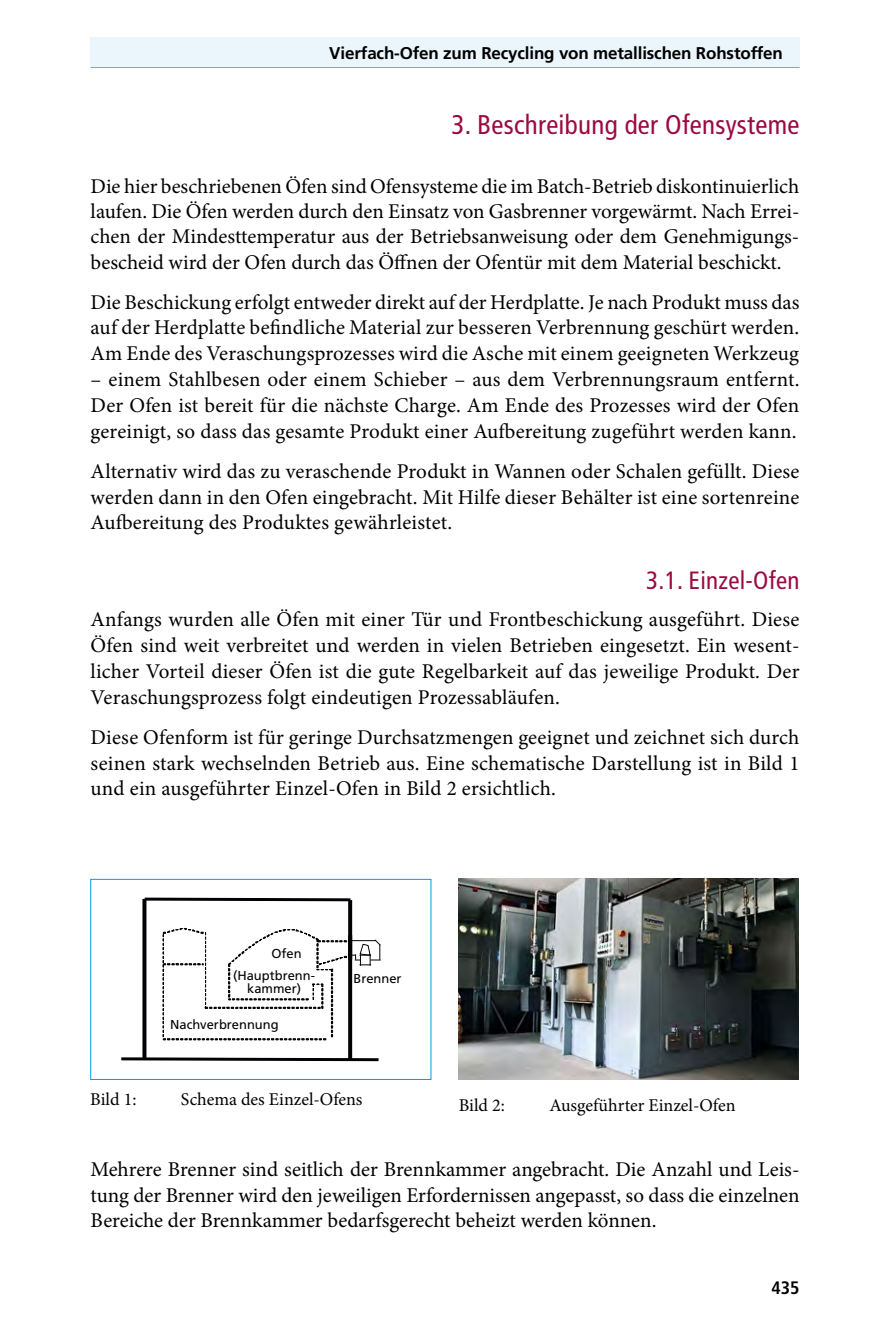
<style>
.page{position:relative;width:879px;height:1333px;background:#fff}
.page>*{position:absolute;margin:0;border:0;box-sizing:border-box;transform-origin:0 0}
.t1{font:condensed 27px "Frutiger";letter-spacing:.01em;color:#9b0a42}
.t2{font:condensed 25px "Frutiger";letter-spacing:.01em;color:#9b0a42}
.t3{font:21px/25.8px "Minion Pro";letter-spacing:.005em;color:#000;text-align:justify}
.t4{font:18px "Minion Pro";color:#000}
.t5{font:700 condensed 18px "Frutiger";color:#000}
.t6{font:700 17px "Frutiger";letter-spacing:-.01em;color:#000}
.t7{font:13px/13.4px "Frutiger";color:#000205;text-align:center}
</style>
<div class="page">
<div style="left:90px;top:37px;width:709px;height:30px;background:#ebf6fc"></div>
<hr style="left:91px;top:67px;width:708px;height:1px;background:#9c9e9f">
<svg style="left:142px;top:898px;width:4px;height:158px"></svg>
<svg style="left:143px;top:897px;width:208px;height:4px"></svg>
<svg style="left:121px;top:1056px;width:258px;height:5px"></svg>
<svg style="left:348px;top:900px;width:4px;height:158px"></svg>
<svg style="left:163px;top:927px;width:218px;height:113px"></svg>
<div style="left:90px;top:878px;width:341px;height:201px;border:1px solid #009ee0"></div>
<img style="left:459px;top:878px;width:340px;height:201px">
<p class="t6" style="left:329px;top:43px;width:455px">Vierfach-Ofen zum Recycling von metallischen Rohstoffen</p>
<p class="t1" style="left:451px;top:109px;width:349px">3. Beschreibung der Ofensysteme</p>
<p class="t3" style="left:91px;top:174px;width:710px;line-height:25.2px">Die hier beschriebenen Öfen sind Ofensysteme die im Batch-Betrieb diskontinuierlich laufen. Die Öfen werden durch den Einsatz von Gasbrenner vorgewärmt. Nach Errei&shy;chen der Mindesttemperatur aus der Betriebsanweisung oder dem Genehmigungs&shy;bescheid wird der Ofen durch das Öffnen der Ofentür mit dem Material beschickt.</p>
<p class="t3" style="left:91px;top:289px;width:710px">Die Beschickung erfolgt entweder direkt auf der Herdplatte. Je nach Produkt muss das auf der Herdplatte befindliche Material zur besseren Verbrennung geschürt werden.<br>Am Ende des Veraschungsprozesses wird die Asche mit einem geeigneten Werkzeug</p>
<p class="t3" style="left:91px;top:366px;width:710px">– einem Stahlbesen oder einem Schieber – aus dem Verbrennungsraum entfernt.<br>Der Ofen ist bereit für die nächste Charge. Am Ende des Prozesses wird der Ofen gereinigt, so dass das gesamte Produkt einer Aufbereitung zugeführt werden kann.</p>
<p class="t3" style="left:91px;top:458px;width:710px">Alternativ wird das zu veraschende Produkt in Wannen oder Schalen gefüllt. Diese werden dann in den Ofen eingebracht. Mit Hilfe dieser Behälter ist eine sortenreine Aufbereitung des Produktes gewährleistet.</p>
<p class="t2" style="left:646px;top:566px;width:155px">3.1. Einzel-Ofen</p>
<p class="t3" style="left:91px;top:606px;width:710px">Anfangs wurden alle Öfen mit einer Tür und Frontbeschickung ausgeführt. Diese Öfen sind weit verbreitet und werden in vielen Betrieben eingesetzt. Ein wesent&shy;licher Vorteil dieser Öfen ist die gute Regelbarkeit auf das jeweilige Produkt. Der Veraschungsprozess folgt eindeutigen Prozessabläufen.</p>
<p class="t3" style="left:91px;top:724px;width:710px">Diese Ofenform ist für geringe Durchsatzmengen geeignet und zeichnet sich durch seinen stark wechselnden Betrieb aus. Eine schematische Darstellung ist in Bild 1 und ein ausgeführter Einzel-Ofen in Bild 2 ersichtlich.</p>
<p class="t7" style="left:271px;top:946px;width:32px">Ofen</p>
<p class="t7" style="left:233px;top:968px;width:83px">(Hauptbrenn&shy;kammer)</p>
<p class="t7" style="left:170px;top:1018px;width:110px">Nachverbrennung</p>
<p class="t7" style="left:353px;top:971px;width:50px">Brenner</p>
<p class="t4" style="left:90px;top:1087px;width:48px">Bild 1:</p>
<p class="t4" style="left:181px;top:1087px;width:183px">Schema des Einzel-Ofens</p>
<p class="t4" style="left:459px;top:1093px;width:48px">Bild 2:</p>
<p class="t4" style="left:549px;top:1093px;width:188px">Ausgeführter Einzel-Ofen</p>
<p class="t3" style="left:91px;top:1157px;width:710px;line-height:25.2px">Mehrere Brenner sind seitlich der Brennkammer angebracht. Die Anzahl und Leis&shy;tung der Brenner wird den jeweiligen Erfordernissen angepasst, so dass die einzelnen Bereiche der Brennkammer bedarfsgerecht beheizt werden können.</p>
<p class="t5" style="left:771px;top:1276px;width:30px">435</p>
</div>
